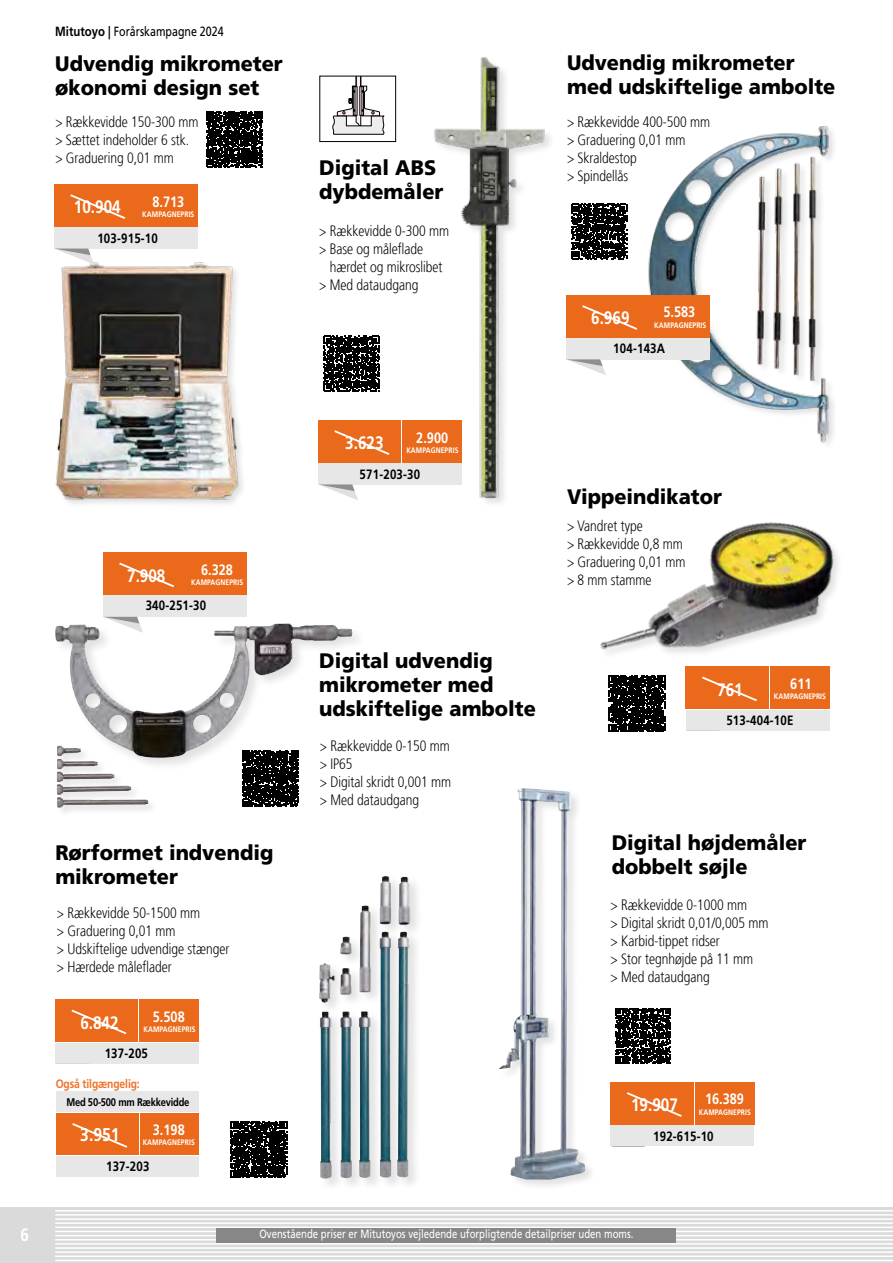
<style>
.page{position:relative;width:893px;height:1263px;background:#fff}
.page>*{position:absolute;margin:0;border:0;box-sizing:border-box;transform-origin:0 0}
.t1{font:900 21px/24px "Mitutoyo Frutiger";color:#000}
.t2{font:700 18.45px "Mitutoyo Frutiger";color:#fff}
.t3{font:700 18px "Mitutoyo Frutiger";color:#fff}
.t4{font:300 15px/18px "Mitutoyo Frutiger";color:#000}
.t5{font:700 15px "Mitutoyo Frutiger";color:#fff}
.t6{font:15px "Mitutoyo Frutiger Light 2";color:#000}
.t7{font:700 13.5px "Mitutoyo Frutiger";letter-spacing:.015em;color:#000}
.t8{font:13.35px "Mitutoyo Frutiger Roman 3";color:#000}
.t9{font:700 12.15px "Mitutoyo Frutiger";letter-spacing:-.01em;color:#ee712a}
.t10{font:12px "Mitutoyo Frutiger Roman 2";color:#fff}
.t11{font:700 11.1px "Mitutoyo Frutiger";letter-spacing:-.02em;color:#000}
.t12{font:700 7.95px "Mitutoyo Frutiger";letter-spacing:.01em;color:#fff}
.s1{font-family:"Mitutoyo Frutiger Bold 2"}
</style>
<div class="page">
<div style="left:0;top:1208px;width:55px;height:55px;background:#dadada"></div>
<div style="left:55px;top:1208px;width:838px;height:55px;background:#dadada"></div>
<hr style="left:55px;top:1210px;width:838px;height:1px;background:#fff">
<hr style="left:55px;top:1214px;width:838px;height:2px;background:#fff">
<hr style="left:55px;top:1218px;width:838px;height:2px;background:#fff">
<hr style="left:55px;top:1222px;width:838px;height:2px;background:#fff">
<hr style="left:55px;top:1226px;width:838px;height:2px;background:#fff">
<hr style="left:55px;top:1231px;width:838px;height:1px;background:#fff">
<hr style="left:55px;top:1235px;width:838px;height:1px;background:#fff">
<hr style="left:55px;top:1239px;width:838px;height:1px;background:#fff">
<hr style="left:55px;top:1243px;width:838px;height:1px;background:#fff">
<hr style="left:55px;top:1247px;width:838px;height:2px;background:#fff">
<hr style="left:55px;top:1251px;width:838px;height:2px;background:#fff">
<hr style="left:55px;top:1255px;width:838px;height:2px;background:#fff">
<hr style="left:55px;top:1260px;width:838px;height:1px;background:#fff">
<div style="left:217px;top:1228px;width:459px;height:14px;background:#878787"></div>
<div style="left:320px;top:76px;width:76px;height:66px;border:1px solid #000"></div>
<svg style="left:333px;top:76px;width:51px;height:58px"></svg>
<img style="left:55px;top:262px;width:188px;height:242px">
<img style="left:417px;top:57px;width:134px;height:446px">
<img style="left:640px;top:126px;width:193px;height:319px">
<div style="left:318px;top:874px;width:106px;height:317px;background:#000;opacity:.12"></div>
<img style="left:359px;top:876px;width:51px;height:302px">
<div style="left:498px;top:787px;width:98px;height:404px;background:#000;opacity:.12"></div>
<img style="left:498px;top:788px;width:87px;height:391px">
<img style="left:55px;top:623px;width:297px;height:135px">
<div style="left:247px;top:719px;width:163px;height:82px;background:#fff"></div>
<div style="left:55px;top:744px;width:104px;height:74px;background:#000;opacity:.12"></div>
<img style="left:57px;top:745px;width:91px;height:63px">
<div style="left:103px;top:552px;width:143px;height:44px;background:#ea691a"></div>
<div style="left:103px;top:596px;width:143px;height:21px;background:#e8e7e8"></div>
<svg style="left:103px;top:617px;width:40px;height:16px"></svg>
<svg style="left:119px;top:562px;width:55px;height:26px"></svg>
<img style="left:600px;top:522px;width:238px;height:210px">
<div style="left:54px;top:184px;width:144px;height:44px;background:#ea691a"></div>
<div style="left:54px;top:228px;width:144px;height:21px;background:#e8e7e8"></div>
<svg style="left:55px;top:249px;width:39px;height:15px"></svg>
<svg style="left:70px;top:194px;width:56px;height:25px"></svg>
<div style="left:318px;top:420px;width:144px;height:43px;background:linear-gradient(to bottom,#ea691a,#ea691a)"></div>
<div style="left:318px;top:420px;width:83px;height:42px;background:#ea691a"></div>
<div style="left:403px;top:420px;width:59px;height:42px;background:#ea691a"></div>
<div style="left:318px;top:463px;width:144px;height:21px;background:#e8e7e8"></div>
<svg style="left:318px;top:484px;width:40px;height:16px"></svg>
<svg style="left:334px;top:430px;width:56px;height:25px"></svg>
<div style="left:566px;top:295px;width:143px;height:43px;background:#ea691a"></div>
<div style="left:566px;top:338px;width:143px;height:21px;background:#e8e7e8"></div>
<svg style="left:566px;top:359px;width:40px;height:16px"></svg>
<svg style="left:582px;top:305px;width:56px;height:25px"></svg>
<div style="left:686px;top:666px;width:143px;height:44px;background:linear-gradient(to right,#ea691a,#ea691a)"></div>
<div style="left:686px;top:666px;width:83px;height:42px;background:#ea691a"></div>
<div style="left:770px;top:666px;width:59px;height:42px;background:#ea691a"></div>
<div style="left:686px;top:710px;width:143px;height:21px;background:#e8e7e8"></div>
<svg style="left:702px;top:676px;width:55px;height:26px"></svg>
<div style="left:611px;top:1082px;width:83px;height:42px;background:#ea691a"></div>
<div style="left:695px;top:1082px;width:59px;height:42px;background:#ea691a"></div>
<div style="left:611px;top:1125px;width:143px;height:21px;background:#e8e7e8"></div>
<svg style="left:626px;top:1092px;width:56px;height:25px"></svg>
<div style="left:55px;top:999px;width:144px;height:44px;background:linear-gradient(to right,#ea691a,#ea691a)"></div>
<div style="left:55px;top:999px;width:83px;height:42px;background:#ea691a"></div>
<div style="left:140px;top:999px;width:59px;height:42px;background:#ea691a"></div>
<div style="left:55px;top:1043px;width:144px;height:21px;background:#e8e7e8"></div>
<svg style="left:71px;top:1009px;width:56px;height:26px"></svg>
<div style="left:56px;top:1113px;width:142px;height:43px;background:linear-gradient(to bottom,#ea691a,#ea691a)"></div>
<div style="left:56px;top:1113px;width:82px;height:42px;background:#ea691a"></div>
<div style="left:140px;top:1113px;width:58px;height:42px;background:#ea691a"></div>
<div style="left:56px;top:1156px;width:142px;height:21px;background:#e8e7e8"></div>
<div style="left:56px;top:1091px;width:142px;height:21px;background:#e8e7e8"></div>
<svg style="left:72px;top:1123px;width:56px;height:25px"></svg>
<svg style="left:206px;top:111px;width:56px;height:56px;background:#1e1e1e"></svg>
<svg style="left:324px;top:336px;width:55px;height:55px"></svg>
<svg style="left:572px;top:204px;width:55px;height:55px"></svg>
<svg style="left:609px;top:675px;width:56px;height:56px;background:#1a1a1a"></svg>
<svg style="left:615px;top:1008px;width:56px;height:56px"></svg>
<svg style="left:231px;top:1121px;width:56px;height:57px;background:#1c1c1c"></svg>
<svg style="left:242px;top:750px;width:56px;height:56px;background:#181818"></svg>
<p class="t8" style="left:55px;top:23px;width:170px"><span class="s1">Mitutoyo |</span> Forårskampagne 2024</p>
<h1 class="t1" style="left:55px;top:52px;width:229px">Udvendig mikrometer økonomi design set</h1>
<p class="t4" style="left:55px;top:113px;width:145px">&gt; Rækkevidde 150-300 mm &gt; Sættet indeholder 6 stk. &gt; Graduering 0,01 mm</p>
<p class="t3" style="left:74px;top:196px;width:48px">10.904</p>
<p class="t5" style="left:152px;top:192px;width:33px">8.713</p>
<p class="t12" style="left:142px;top:210px;width:54px">KAMPAGNEPRIS</p>
<p class="t7" style="left:97px;top:231px;width:62px">103-915-10</p>
<p class="t3" style="left:127px;top:565px;width:40px">7.908</p>
<p class="t5" style="left:201px;top:561px;width:33px">6.328</p>
<p class="t12" style="left:191px;top:578px;width:54px">KAMPAGNEPRIS</p>
<p class="t7" style="left:146px;top:598px;width:62px">340-251-30</p>
<h1 class="t1" style="left:55px;top:841px;width:219px">Rørformet indvendig mikrometer</h1>
<p class="t4" style="left:57px;top:904px;width:174px">&gt; Rækkevidde 50-1500 mm<br>&gt; Graduering 0,01 mm<br>&gt; Udskiftelige udvendige stænger</p>
<p class="t6" style="left:57px;top:958px;width:116px">&gt; Hærdede måleflader</p>
<p class="t3" style="left:80px;top:1011px;width:40px">6.842</p>
<p class="t5" style="left:153px;top:1008px;width:33px">5.508</p>
<p class="t12" style="left:143px;top:1025px;width:54px">KAMPAGNEPRIS</p>
<p class="t7" style="left:105px;top:1045px;width:45px">137-205</p>
<p class="t9" style="left:56px;top:1077px;width:86px">Også tilgængelig:</p>
<p class="t11" style="left:66px;top:1096px;width:125px">Med 50-500 mm Rækkevidde</p>
<p class="t2" style="left:80px;top:1124px;width:41px">3.951</p>
<p class="t12" style="left:143px;top:1138px;width:54px">KAMPAGNEPRIS</p>
<p class="t5" style="left:153px;top:1121px;width:33px">3.198</p>
<p class="t7" style="left:106px;top:1158px;width:45px">137-203</p>
<h1 class="t1" style="left:319px;top:155px;width:126px">Digital ABS dybdemåler</h1>
<p class="t4" style="left:319px;top:222px;width:131px">&gt; Rækkevidde 0-300 mm</p>
<p class="t6" style="left:319px;top:240px;width:105px">&gt; Base og måleflade</p>
<p class="t4" style="left:319px;top:258px;width:125px;text-indent:11px">hærdet og mikroslibet &gt; Med dataudgang</p>
<p class="t3" style="left:345px;top:432px;width:40px">3.623</p>
<p class="t5" style="left:416px;top:428px;width:33px">2.900</p>
<p class="t12" style="left:406px;top:445px;width:54px">KAMPAGNEPRIS</p>
<p class="t7" style="left:360px;top:466px;width:62px">571-203-30</p>
<h1 class="t1" style="left:319px;top:649px;width:218px">Digital udvendig mikrometer med udskiftelige ambolte</h1>
<p class="t4" style="left:320px;top:737px;width:133px">&gt; Rækkevidde 0-150 mm &gt; IP65<br>&gt; Digital skridt 0,001 mm &gt; Med dataudgang</p>
<h1 class="t1" style="left:567px;top:51px;width:270px">Udvendig mikrometer med udskiftelige ambolte</h1>
<p class="t4" style="left:567px;top:113px;width:145px">&gt; Rækkevidde 400-500 mm &gt; Graduering 0,01 mm<br>&gt; Skraldestop<br>&gt; Spindellås</p>
<p class="t3" style="left:591px;top:307px;width:40px">6.969</p>
<p class="t5" style="left:663px;top:303px;width:33px">5.583</p>
<p class="t12" style="left:654px;top:320px;width:54px">KAMPAGNEPRIS</p>
<p class="t7" style="left:613px;top:340px;width:53px">104-143A</p>
<h1 class="t1" style="left:567px;top:484px;width:156px">Vippeindikator</h1>
<p class="t4" style="left:567px;top:516px;width:120px">&gt; Vandret type<br>&gt; Rækkevidde 0,8 mm &gt; Graduering 0,01 mm &gt; 8 mm stamme</p>
<p class="t3" style="left:717px;top:678px;width:27px">761</p>
<p class="t5" style="left:790px;top:675px;width:23px">611</p>
<p class="t12" style="left:774px;top:692px;width:54px">KAMPAGNEPRIS</p>
<p class="t7" style="left:726px;top:712px;width:69px">513-404-10E</p>
<h1 class="t1" style="left:612px;top:830px;width:196px">Digital højdemåler dobbelt søjle</h1>
<p class="t4" style="left:611px;top:896px;width:159px">&gt; Rækkevidde 0-1000 mm<br>&gt; Digital skridt 0,01/0,005 mm &gt; Karbid-tippet ridser<br>&gt; Stor tegnhøjde på 11 mm<br>&gt; Med dataudgang</p>
<p class="t3" style="left:631px;top:1094px;width:48px">19.907</p>
<p class="t5" style="left:705px;top:1090px;width:41px">16.389</p>
<p class="t12" style="left:699px;top:1107px;width:54px">KAMPAGNEPRIS</p>
<p class="t7" style="left:653px;top:1128px;width:62px">192-615-10</p>
<p class="t3" style="left:21px;top:1224px;width:10px">6</p>
<p class="t10" style="left:260px;top:1227px;width:375px">Ovenstående priser er Mitutoyos vejledende uforpligtende detailpriser uden moms.</p>
</div>
